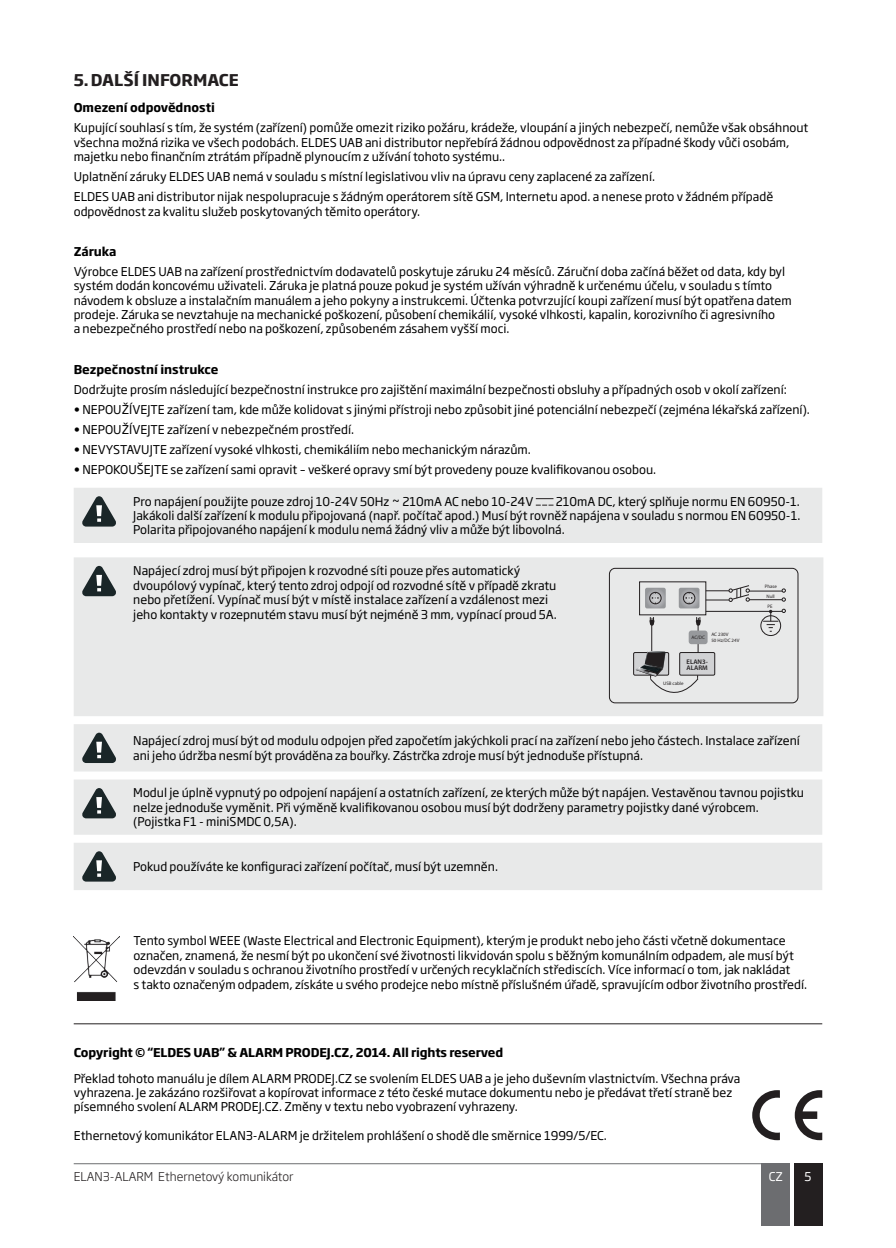
<style>
.page{position:relative;width:896px;height:1248px;background:#fff}
.page>*{position:absolute;margin:0;border:0;box-sizing:border-box;transform-origin:0 0}
.t1{font:700 16px "Soho Gothic Pro";color:#231f20}
.t2{font:12px/14.4px "Soho Gothic Pro";color:#000}
.t3{font:700 12px "Soho Gothic Pro";letter-spacing:-.01em;color:#000}
.t4{font:300 12px "Soho Gothic Pro";color:#231f20}
.t5{font:12px "Soho Gothic Pro";color:#fff}
.t6{font:600 6.8px/6.4px "Myriad Pro";color:#231f20}
.t7{font:5px/5.8px "Myriad Pro";color:#231f20}
</style>
<div class="page">
<div style="left:794px;top:1163px;width:28px;height:62px;background:#231f20"></div>
<div style="left:761px;top:1163px;width:29px;height:62px;background:#6c6d70"></div>
<hr style="left:74px;top:1163px;width:687px;height:1px;background:#6c6d70">
<div style="left:74px;top:488px;width:748px;height:55px;background:#e8e9e9"></div>
<div style="left:74px;top:557px;width:749px;height:159px;background:#e8e9e9"></div>
<svg style="left:82px;top:566px;width:34px;height:30px"></svg>
<div style="left:609px;top:568px;width:189px;height:135px;border:1px solid #231f20;border-radius:6px"></div>
<svg style="left:782px;top:588px;width:3px;height:13px"></svg>
<svg style="left:706px;top:585px;width:43px;height:16px"></svg>
<hr style="left:749px;top:590px;width:33px;height:1px;background:#231f20">
<hr style="left:706px;top:611px;width:76px;height:1px;background:#231f20">
<hr style="left:749px;top:599px;width:33px;height:1px;background:#231f20">
<div style="left:680px;top:652px;width:35px;height:23px;background:#d1d2d4"></div>
<div style="left:679px;top:652px;width:36px;height:23px;border:1px solid #231f20"></div>
<svg style="left:679px;top:587px;width:20px;height:21px"></svg>
<svg style="left:645px;top:587px;width:21px;height:21px"></svg>
<svg style="left:630px;top:617px;width:71px;height:90px;background:#cbcccc"></svg>
<div style="left:689px;top:630px;width:18px;height:14px;background:#97999c;border-radius:3px"></div>
<div style="left:760px;top:615px;width:21px;height:20px;border:1px solid #231f20;border-radius:50%"></div>
<svg style="left:763px;top:609px;width:22px;height:23px"></svg>
<div style="left:74px;top:724px;width:748px;height:47px;background:#e8e9e9"></div>
<div style="left:74px;top:779px;width:748px;height:55px;background:#e8e9e9"></div>
<div style="left:74px;top:843px;width:748px;height:47px;background:#e8e9e9"></div>
<hr style="left:74px;top:1023px;width:748px;height:1px;background:#231f20">
<svg style="left:795px;top:1090px;width:27px;height:50px"></svg>
<svg style="left:752px;top:1090px;width:28px;height:50px"></svg>
<img style="left:74px;top:936px;width:45px;height:64px">
<h1 class="t1" style="left:74px;top:68px;width:167px">5.DALŠÍ INFORMACE</h1>
<p class="t3" style="left:74px;top:98px;width:143px">Omezení odpovědnosti</p>
<p class="t2" style="left:74px;top:120px;width:736px">Kupující souhlasí s tím, že systém (zařízení) pomůže omezit riziko požáru, krádeže, vloupání a jiných nebezpečí, nemůže však obsáhnout všechna možná rizika ve všech podobách. ELDES UAB ani distributor nepřebírá žádnou odpovědnost za případné škody vůči osobám, majetku nebo finančním ztrátám případně plynoucím z užívání tohoto systému..</p>
<p class="t2" style="left:74px;top:166px;width:701px;line-height:20px">Uplatnění záruky ELDES UAB nemá v souladu s místní legislativou vliv na úpravu ceny zaplacené za zařízení.<br>ELDES UAB ani distributor nijak nespolupracuje s žádným operátorem sítě GSM, Internetu apod. a nenese proto v žádném případě</p>
<p class="t2" style="left:74px;top:203px;width:348px">odpovědnost za kvalitu služeb poskytovaných těmito operátory.</p>
<p class="t3" style="left:74px;top:242px;width:44px">Záruka</p>
<p class="t2" style="left:74px;top:263px;width:719px">Výrobce ELDES UAB na zařízení prostřednictvím dodavatelů poskytuje záruku 24 měsíců. Záruční doba začíná běžet od data, kdy byl systém dodán koncovému uživateli. Záruka je platná pouze pokud je systém užíván výhradně k určenému účelu, v souladu s tímto návodem k obsluze a instalačním manuálem a jeho pokyny a instrukcemi. Účtenka potvrzující koupi zařízení musí být opatřena datem prodeje. Záruka se nevztahuje na mechanické poškození, působení chemikálií, vysoké vlhkosti, kapalin, korozivního či agresivního<br>a nebezpečného prostředí nebo na poškození, způsobeném zásahem vyšší moci.</p>
<p class="t3" style="left:74px;top:359px;width:146px">Bezpečnostní instrukce</p>
<p class="t2" style="left:74px;top:381px;width:715px">Dodržujte prosím následující bezpečnostní instrukce pro zajištění maximální bezpečnosti obsluhy a případných osob v okolí zařízení:</p>
<p class="t2" style="left:74px;top:401px;width:738px">• NEPOUŽÍVEJTE zařízení tam, kde může kolidovat s jinými přístroji nebo způsobit jiné potenciální nebezpečí (zejména lékařská zařízení).</p>
<p class="t2" style="left:74px;top:421px;width:282px">• NEPOUŽÍVEJTE zařízení v nebezpečném prostředí.</p>
<p class="t2" style="left:74px;top:441px;width:459px">• NEVYSTAVUJTE zařízení vysoké vlhkosti, chemikáliím nebo mechanickým nárazům.</p>
<p class="t2" style="left:74px;top:461px;width:584px">• NEPOKOUŠEJTE se zařízení sami opravit – veškeré opravy smí být provedeny pouze kvalifikovanou osobou.</p>
<p class="t2" style="left:133px;top:493px;width:402px">Pro napájení použijte pouze zdroj 10-24V 50Hz ~ 210mA AC nebo 10-24V</p>
<p class="t2" style="left:133px;top:493px;width:669px;text-align:justify;text-indent:422px">210mA DC, který splňuje normu EN 60950-1.<br>Jakákoli další zařízení k modulu připojovaná (např. počítač apod.) Musí být rovněž napájena v souladu s normou EN 60950-1.<br>Polarita připojovaného napájení k modulu nemá žádný vliv a může být libovolná.</p>
<p class="t2" style="left:133px;top:563px;width:425px">Napájecí zdroj musí být připojen k rozvodné síti pouze přes automatický dvoupólový vypínač, který tento zdroj odpojí od rozvodné sítě v případě zkratu nebo přetížení. Vypínač musí být v místě instalace zařízení a vzdálenost mezi jeho kontakty v rozepnutém stavu musí být nejméně 3 mm, vypínací proud 5A.</p>
<p class="t7" style="left:765px;top:583px;width:14px">Phase</p>
<p class="t7" style="left:766px;top:590px;width:10px;line-height:10.8px">Null<br>PE</p>
<p class="t7" style="left:711px;top:631px;width:30px">AC 230V<br>50 Hz/DC 24V</p>
<p class="t7" style="left:691px;top:634px;width:15px">AC/DC</p>
<p class="t6" style="left:686px;top:658px;width:23px">ELAN3-<br>ALARM</p>
<p class="t7" style="left:663px;top:680px;width:22px">USB cable</p>
<p class="t2" style="left:133px;top:733px;width:668px">Napájecí zdroj musí být od modulu odpojen před započetím jakýchkoli prací na zařízení nebo jeho částech. Instalace zařízení ani jeho údržba nesmí být prováděna za bouřky. Zástrčka zdroje musí být jednoduše přístupná.</p>
<p class="t2" style="left:133px;top:785px;width:672px">Modul je úplně vypnutý po odpojení napájení a ostatních zařízení, ze kterých může být napájen. Vestavěnou tavnou pojistku nelze jednoduše vyměnit. Při výměně kvalifikovanou osobou musí být dodrženy parametry pojistky dané výrobcem. (Pojistka F1 - miniSMDC 0,5A).</p>
<p class="t2" style="left:133px;top:858px;width:366px">Pokud používáte ke konfiguraci zařízení počítač, musí být uzemněn.</p>
<p class="t2" style="left:133px;top:933px;width:675px">Tento symbol WEEE (Waste Electrical and Electronic Equipment), kterým je produkt nebo jeho části včetně dokumentace označen, znamená, že nesmí být po ukončení své životnosti likvidován spolu s běžným komunálním odpadem, ale musí být odevzdán v souladu s ochranou životního prostředí v určených recyklačních střediscích. Více informací o tom, jak nakládat<br>s takto označeným odpadem, získáte u svého prodejce nebo místně příslušném úřadě, spravujícím odbor životního prostředí.</p>
<p class="t3" style="left:74px;top:1042px;width:431px">Copyright © “ELDES UAB” &amp; ALARM PRODEJ.CZ, 2014. All rights reserved</p>
<p class="t2" style="left:74px;top:1070px;width:668px">Překlad tohoto manuálu je dílem ALARM PRODEJ.CZ se svolením ELDES UAB a je jeho duševním vlastnictvím. Všechna práva vyhrazena. Je zakázáno rozšiřovat a kopírovat informace z této české mutace dokumentu nebo je předávat třetí straně bez písemného svolení ALARM PRODEJ.CZ. Změny v textu nebo vyobrazení vyhrazeny.</p>
<p class="t2" style="left:74px;top:1127px;width:535px">Ethernetový komunikátor ELAN3-ALARM je držitelem prohlášení o shodě dle směrnice 1999/5/EC.</p>
<p class="t4" style="left:74px;top:1166px;width:221px">ELAN3-ALARM Ethernetový komunikátor</p>
<p class="t5" style="left:768px;top:1166px;width:16px">CZ</p>
<p class="t5" style="left:804px;top:1166px;width:9px">5</p>
</div>
